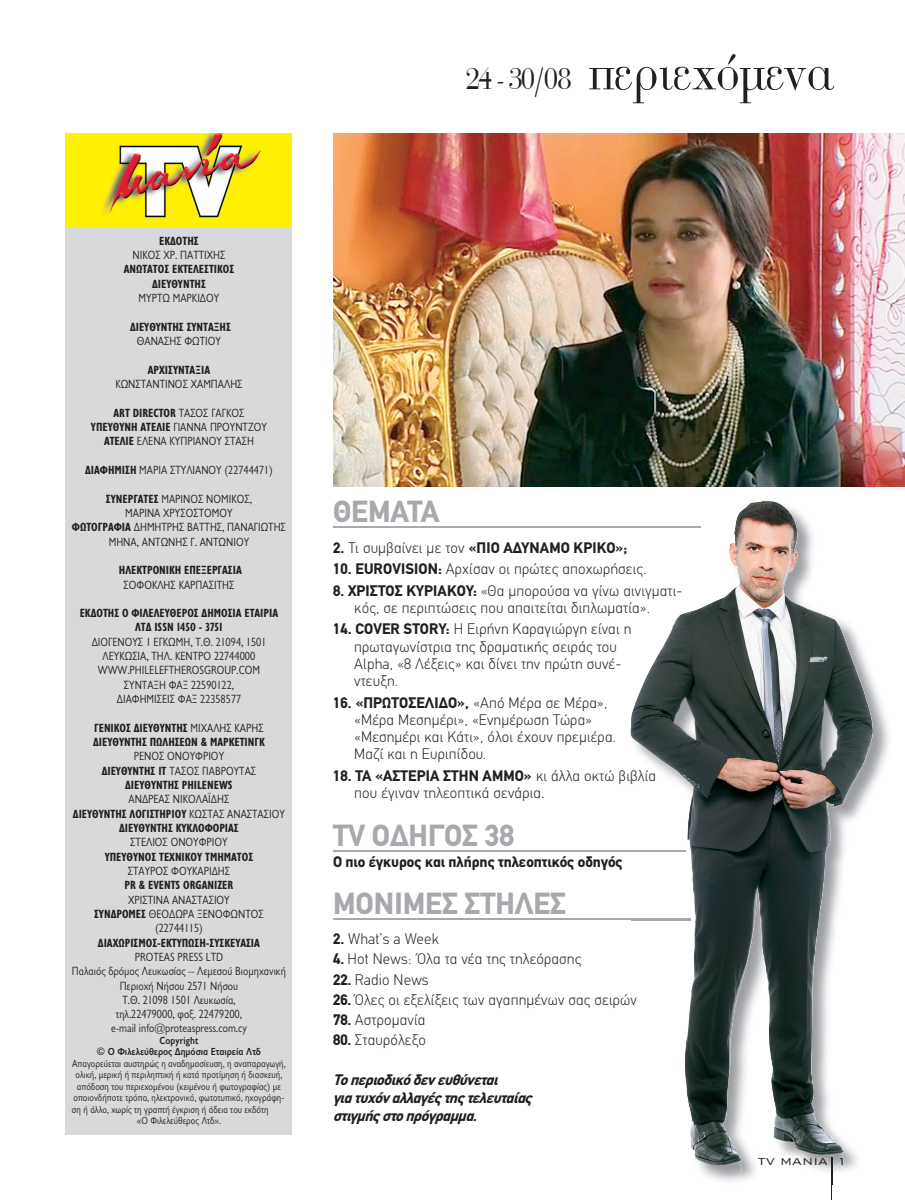
<style>
.page{position:relative;width:905px;height:1200px;background:#fff}
.page>*{position:absolute;margin:0;border:0;box-sizing:border-box;transform-origin:0 0}
.t1{font:52.5px "UB Bonati Cond Medium";color:#231f20}
.t2{font:700 30px "CF Din";color:#a8a9ad}
.t3{font:300 15px/17.2px "CF Din";letter-spacing:.01em;color:#231f20}
.t4{font:700 15px "CF Din";color:#231f20}
.t5{font:italic 700 15px/18px "CF Din";letter-spacing:-.02em;color:#231f20}
.t6{font:300 13.5px "Bank Gothic BT Greek";color:#231f20}
.t7{font:12px/14.2px "Gill Sans Hel Semi Condenced";color:#231f20;text-align:center}
.t8{font:700 12px/14.2px "Gill Sans Hel Condenced";color:#231f20;text-align:center}
.t9{font:10.35px "Gill Sans Hel Semi Condenced";color:#231f20}
.t10{font:700 10.35px "Gill Sans Hel Semi Condenced";letter-spacing:-.005em;color:#231f20}
.s1{font-size:30px}
.s2{font-family:"Gill Sans Hel Semi Condenced";font-weight:400}
.s3{font-family:"Gill Sans Hel Condenced";font-weight:700}
.s4{font-weight:300}
.s5{font-weight:700}
</style>
<div class="page">
<div style="left:66px;top:227px;width:226px;height:908px;background:#d8d9db"></div>
<div style="left:66px;top:133px;width:226px;height:93px;background:#fff101"></div>
<img style="left:102px;top:133px;width:159px;height:85px">
<img style="left:333px;top:133px;width:572px;height:353px">
<hr style="left:333px;top:526px;width:368px;height:1px;background:#a8a9ad">
<hr style="left:333px;top:850px;width:353px;height:2px;background:#a8a9ad">
<hr style="left:333px;top:918px;width:357px;height:2px;background:#a8a9ad">
<hr style="left:832px;top:1157px;width:1px;height:42px;background:#231f20">
<img style="left:825px;top:682px;width:64px;height:502px">
<img style="left:760px;top:500px;width:15px;height:2px">
<img style="left:728px;top:502px;width:97px;height:680px">
<img style="left:679px;top:594px;width:49px;height:380px">
<img style="left:631px;top:616px;width:48px;height:159px">
<img style="left:825px;top:615px;width:48px;height:254px">
<img style="left:685px;top:974px;width:43px;height:208px">
<img style="left:825px;top:1130px;width:20px;height:38px">
<svg style="left:840px;top:1157px;width:3px;height:7px"></svg>
<svg style="left:832px;top:1157px;width:1px;height:27px"></svg>
<img style="left:776px;top:1158px;width:51px;height:7px">
<p class="t1" style="left:465px;top:47px;width:366px"><span class="s1">24 - 30/08</span> περιεχόμενα</p>
<p class="t8" style="left:124px;top:235px;width:112px">EΚΔOΤΗΣ<br><span class="s2">ΝΙΚΟΣ ΧΡ. ΠΑΤΤΙΧΗΣ<br></span>ΑΝΩΤΑΤΟΣ ΕΚΤΕΛΕΣΤΙΚΟΣ<br>ΔΙΕΥΘΥΝΤΗΣ<br><span class="s2">ΜΥΡΤΩ ΜΑΡΚΙΔΟΥ</span></p>
<p class="t8" style="left:130px;top:321px;width:102px">ΔΙΕΥΘΥΝΤΗΣ ΣΥΝΤΑΞΗΣ<br><span class="s2">ΘΑΝΑΣΗΣ ΦΩΤΙΟΥ</span></p>
<p class="t7" style="left:115px;top:364px;width:129px"><span class="s3">ΑΡΧΙΣΥΝΤΑΞΙΑ<br></span>ΚΩΝΣΤΑΝΤΙΝΟΣ ΧΑΜΠΑΛΗΣ</p>
<p class="t7" style="left:91px;top:407px;width:178px"><span class="s3">ΑRT DIRECTOR</span> TΑΣΟΣ ΓΑΓΚΟΣ<br><span class="s3">ΥΠΕΥΘΥΝH ΑΤΕΛΙΕ</span> ΓΙΑΝΝΑ ΠΡΟΥΝΤΖΟΥ<br><span class="s3">ΑΤΕΛΙΕ</span> ΕΛΕΝΑ ΚΥΠΡΙΑΝΟΥ ΣΤΑΣΗ</p>
<p class="t7" style="left:85px;top:464px;width:189px"><span class="s3">ΔΙΑΦΗΜΙΣΗ</span> ΜΑΡΙΑ ΣΤΥΛΙΑΝΟΥ (22744471)</p>
<p class="t7" style="left:72px;top:493px;width:215px"><span class="s3">ΣΥΝΕΡΓΑΤΕΣ</span> ΜΑΡΙΝΟΣ ΝΟΜΙΚΟΣ,<br>ΜΑΡΙΝΑ ΧΡΥΣΟΣΤΟΜΟΥ<br><span class="s3">ΦΩΤΟΓΡΑΦΙΑ</span> ΔΗΜΗΤΡΗΣ ΒΑΤΤΗΣ, ΠΑΝΑΓΙΩΤΗΣ<br>ΜΗΝΑ, ΑΝΤΩΝΗΣ Γ. ΑΝΤΩΝΙΟΥ</p>
<p class="t8" style="left:119px;top:564px;width:124px">ΗΛΕΚΤΡΟΝΙΚΗ ΕΠΕΞΕΡΓΑΣΙΑ<br><span class="s2">ΣΟΦΟΚΛΗΣ ΚΑΡΠΑΣΙΤΗΣ</span></p>
<p class="t7" style="left:80px;top:607px;width:200px"><span class="s3">ΕΚΔΟΤΗΣ Ο ΦΙΛΕΛΕΥΘΕΡΟΣ ΔΗΜΟΣΙΑ ΕΤΑΙΡΙΑ<br>ΛΤΔ ISSN 1450 - 3751<br></span>ΔΙΟΓΕΝΟΥΣ 1 ΕΓΚΩΜΗ, Τ.Θ. 21094, 1501<br>ΛΕΥΚΩΣΙΑ, ΤΗΛ. ΚΕΝΤΡΟ 22744000<br>WWW.PHILELEFTHEROSGROUP.COM<br>ΣΥΝΤΑΞΗ ΦΑΞ 22590122,<br>ΔΙΑΦΗΜΙΣΕΙΣ ΦΑΞ 22358577</p>
<p class="t7" style="left:72px;top:722px;width:216px"><span class="s3">ΓΕΝΙΚΟΣ ΔΙΕΥΘΥΝΤΗΣ</span> MΙΧΑΛΗΣ ΚΑΡΗΣ<br><span class="s3">ΔΙΕΥΘΥΝΤΗΣ ΠΩΛΗΣΕΩΝ &amp; ΜΑΡΚΕΤΙΝΓΚ<br></span>ΡΕΝΟΣ ΟΝΟΥΦΡΙΟΥ<br><span class="s3">ΔΙΕΥΘΥΝΤΗΣ IT</span> TΑΣΟΣ ΓΙΑΒΡΟΥΤΑΣ<br><span class="s3">ΔΙΕΥΘΥΝΤΗΣ PHILENEWS<br></span>ΑΝΔΡΕΑΣ ΝΙΚΟΛΑΪΔΗΣ<br><span class="s3">ΔΙΕΥΘΥΝΤΗΣ ΛΟΓΙΣΤΗΡΙΟΥ</span> ΚΩΣΤΑΣ ΑΝΑΣΤΑΣΙΟΥ<br><span class="s3">ΔΙΕΥΘΥΝΤΗΣ ΚΥΚΛΟΦΟΡΙΑΣ<br></span>ΣΤΕΛΙΟΣ ΟΝΟΥΦΡΙΟΥ<br><span class="s3">ΥΠΕΥΘΥΝΟΣ ΤΕΧΝΙΚΟΥ ΤΜΗΜΑΤΟΣ<br></span>ΣΤΑΥΡΟΣ ΦΟΥΚΑΡΙΔΗΣ<br><span class="s3">PR &amp; EVENTS ORGANIZER<br></span>ΧΡΙΣΤΙΝΑ ΑΝΑΣΤΑΣΙΟΥ<br><span class="s3">ΣΥΝΔΡΟΜΕΣ</span> ΘΕΟΔΩΡΑ ΞΕΝΟΦΩΝΤΟΣ (22744115)<br><span class="s3">ΔΙΑΧΩΡΙΣΜΟΣ-ΕΚΤΥΠΩΣΗ-ΣΥΣΚΕΥΑΣΙΑ<br></span>PROTEAS PRESS LTD<br>Παλαιός δρόμος Λευκωσίας – Λεμεσού Βιομηχανική<br>Περιοχή Νήσου 2571 Νήσου<br>Τ.Θ. 21098 1501 Λευκωσία,<br>τηλ.22479000, φαξ. 22479200,<br>e-mail info@proteaspress.com.cy</p>
<p class="t10" style="left:160px;top:1036px;width:40px">Copyright</p>
<p class="t10" style="left:97px;top:1048px;width:166px">© O Φιλελεύθερος Δημόσια Εταιρεία Λτδ</p>
<p class="t9" style="left:72px;top:1059px;width:215px">Απαγορεύεται αυστηρώς η αναδημοσίευση, η αναπαραγωγή,</p>
<p class="t9" style="left:76px;top:1071px;width:208px">ολική, μερική ή περιληπτική ή κατά προτίμηση ή διασκευή,</p>
<p class="t9" style="left:77px;top:1082px;width:206px">απόδοση του περιεχομένου (κειμένου ή φωτογραφίας) με</p>
<p class="t9" style="left:73px;top:1094px;width:213px">οποιονδήποτε τρόπο, ηλεκτρονικό, φωτοτυπικό, ηχογράφη-</p>
<p class="t9" style="left:72px;top:1105px;width:198px">ση ή άλλο, χωρίς τη γραπτή έγκριση ή άδεια του εκδότη</p>
<p class="t9" style="left:137px;top:1117px;width:86px">«Ο Φιλελεύθερος Λτδ».</p>
<p class="t2" style="left:333px;top:500px;width:108px">ΘΕΜΑΤΑ</p>
<p class="t4" style="left:333px;top:542px;width:296px">2. <span class="s4">Τι συμβαίνει με τον</span> «ΠΙΟ ΑΔΥΝΑΜΟ ΚΡΙΚΟ»;</p>
<p class="t3" style="left:333px;top:561px;width:315px"><span class="s5">10. EUROVISION:</span> Αρχίσαν οι πρώτες αποχωρήσεις.</p>
<p class="t3" style="left:354px;top:583px;width:330px;text-indent:-21px"><span class="s5">8. ΧΡΙΣΤΟΣ ΚΥΡΙΑΚΟΥ:</span> «Θα μπορούσα να γίνω αινιγματι&shy;κός, σε περιπτώσεις που απαιτείται διπλωματία».</p>
<p class="t3" style="left:354px;top:622px;width:278px;text-indent:-21px"><span class="s5">14. COVER STORY:</span> Η Ειρήνη Καραγιώργη είναι η πρωταγωνίστρια της δραματικής σειράς του Alpha, «8 Λέξεις» και δίνει την πρώτη συνέ&shy;ντευξη.</p>
<p class="t3" style="left:354px;top:695px;width:263px;text-indent:-21px"><span class="s5">16. «ΠΡΩΤΟΣΕΛΙΔΟ»,</span> «Από Μέρα σε Μέρα», «Μέρα Μεσημέρι», «Ενημέρωση Τώρα» «Μεσημέρι και Κάτι», όλοι έχουν πρεμιέρα.<br>Μαζί και η Ευριπίδου.</p>
<p class="t3" style="left:354px;top:768px;width:303px;text-indent:-21px"><span class="s5">18. ΤΑ «ΑΣΤΕΡΙΑ ΣΤΗΝ ΑΜΜΟ»</span> κι άλλα οκτώ βιβλία που έγιναν τηλεοπτικά σενάρια.</p>
<p class="t2" style="left:333px;top:824px;width:183px">TV ΟΔΗΓΟΣ 38</p>
<p class="t4" style="left:333px;top:856px;width:291px">Ο πιο έγκυρος και πλήρης τηλεοπτικός οδηγός</p>
<p class="t2" style="left:333px;top:892px;width:234px">ΜΟΝΙΜΕΣ ΣΤΗΛΕΣ</p>
<p class="t3" style="left:333px;top:931px;width:108px"><span class="s5">2.</span> What’s a Week</p>
<p class="t3" style="left:333px;top:951px;width:250px"><span class="s5">4.</span> Hot News: Όλα τα νέα της τηλεόρασης</p>
<p class="t3" style="left:333px;top:972px;width:97px"><span class="s5">22.</span> Radio News</p>
<p class="t3" style="left:333px;top:992px;width:305px"><span class="s5">26.</span> Όλες οι εξελίξεις των αγαπημένων σας σειρών</p>
<p class="t3" style="left:333px;top:1012px;width:94px"><span class="s5">78.</span> Αστρομανία</p>
<p class="t3" style="left:333px;top:1032px;width:94px"><span class="s5">80.</span> Σταυρόλεξο</p>
<p class="t5" style="left:333px;top:1072px;width:204px">Τοπεριοδικόδενευθύνεται<br>για τυχόναλλαγέςτηςτελευταίας στιγμήςστοπρόγραμμα.</p>
<p class="t6" style="left:758px;top:1152px;width:91px">TV MANIA 1</p>
</div>
